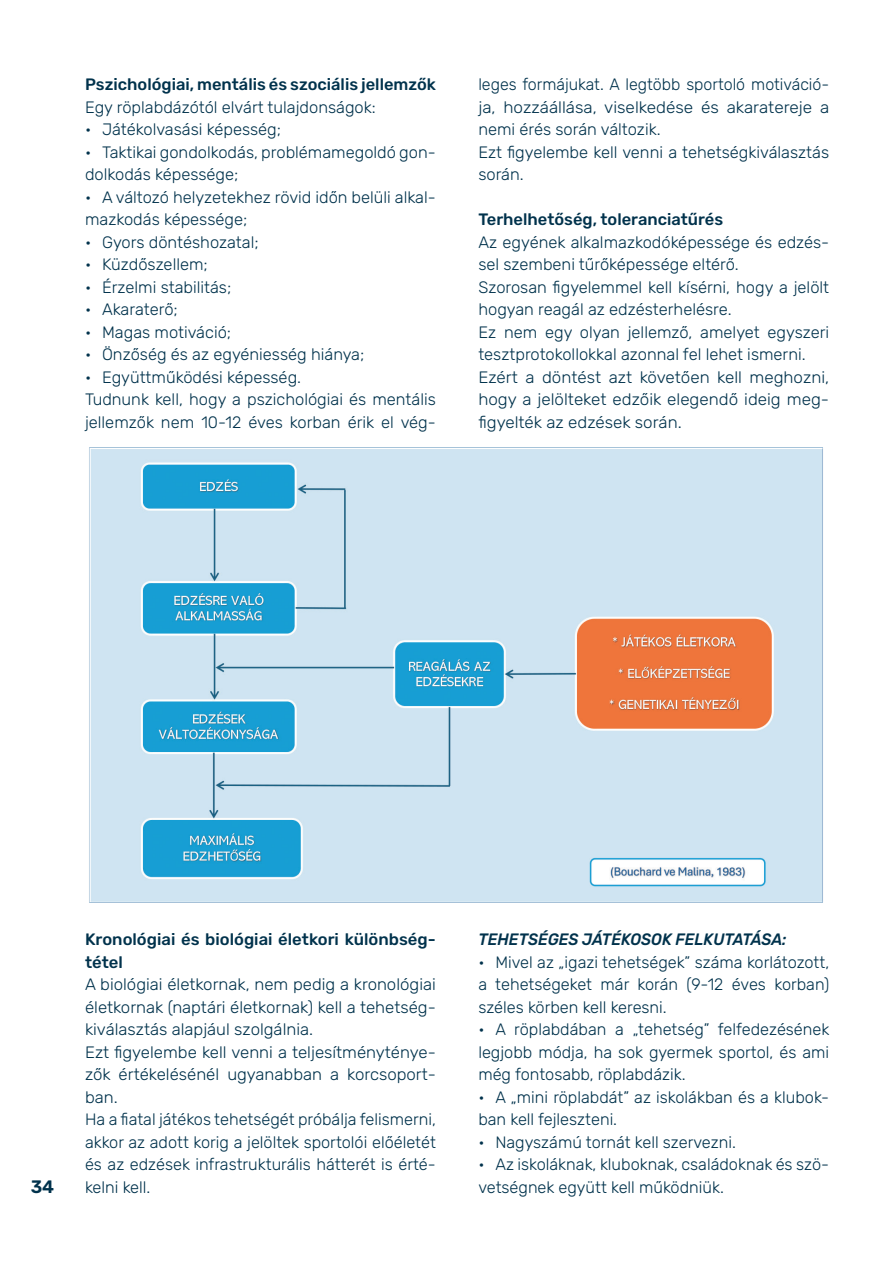
<style>
.page{position:relative;width:893px;height:1263px;background:#fff}
.page>*{position:absolute;margin:0;border:0;box-sizing:border-box;transform-origin:0 0}
.t1{font:600 18px "Rubik";color:#00324c}
.Bekezdésstílus_1{font:300 16.5px/22.5px "Rubik";color:#00324c}
.Bekezdésstílus_1-2{font:500 16.5px/22.5px "Rubik";color:#00324c}
.Bekezdésstílus_1-3{font:italic 300 16.5px "Rubik";color:#00324c;scale:.95 1}
</style>
<div class="page">
<img style="left:89px;top:447px;width:734px;height:456px">
<p class="Bekezdésstílus_1-2" style="left:85px;top:74px;width:352px">Pszichológiai, mentális és szociális jellemzők</p>
<p class="Bekezdésstílus_1" style="left:85px;top:96px;width:292px">Egy röplabdázótól elvárt tulajdonságok:</p>
<p class="Bekezdésstílus_1" style="left:85px;top:119px;width:198px">• Játékolvasási képesség;</p>
<p class="Bekezdésstílus_1" style="left:85px;top:141px;width:352px">• Taktikai gondolkodás, problémamegoldó gon&shy;dolkodás képessége;</p>
<p class="Bekezdésstílus_1" style="left:85px;top:186px;width:352px">• A változó helyzetekhez rövid időn belüli alkal&shy;mazkodás képessége;</p>
<p class="Bekezdésstílus_1" style="left:85px;top:231px;width:175px">• Gyors döntéshozatal;</p>
<p class="Bekezdésstílus_1" style="left:85px;top:254px;width:124px">• Küzdőszellem;</p>
<p class="Bekezdésstílus_1" style="left:85px;top:276px;width:148px">• Érzelmi stabilitás;</p>
<p class="Bekezdésstílus_1" style="left:85px;top:299px;width:94px">• Akaraterő;</p>
<p class="Bekezdésstílus_1" style="left:85px;top:321px;width:148px">• Magas motiváció;</p>
<p class="Bekezdésstílus_1" style="left:85px;top:344px;width:281px">• Önzőség és az egyéniesség hiánya;</p>
<p class="Bekezdésstílus_1" style="left:85px;top:366px;width:218px">• Együttműködési képesség.</p>
<p class="Bekezdésstílus_1" style="left:85px;top:389px;width:352px">Tudnunk kell, hogy a pszichológiai és mentális jellemzők nem 10-12 éves korban érik el vég-</p>
<p class="Bekezdésstílus_1" style="left:478px;top:74px;width:352px;text-align:justify">leges formájukat. A legtöbb sportoló motiváció&shy;ja, hozzáállása, viselkedése és akaratereje a nemi érés során változik.</p>
<p class="Bekezdésstílus_1" style="left:478px;top:141px;width:352px">Ezt figyelembe kell venni a tehetségkiválasztás során.</p>
<p class="Bekezdésstílus_1-2" style="left:478px;top:209px;width:246px">Terhelhetőség, toleranciatűrés</p>
<p class="Bekezdésstílus_1" style="left:478px;top:231px;width:352px">Az egyének alkalmazkodóképessége és edzés&shy;sel szembeni tűrőképessége eltérő.</p>
<p class="Bekezdésstílus_1" style="left:478px;top:276px;width:352px">Szorosan figyelemmel kell kísérni, hogy a jelölt hogyan reagál az edzésterhelésre.</p>
<p class="Bekezdésstílus_1" style="left:478px;top:321px;width:352px">Ez nem egy olyan jellemző, amelyet egyszeri tesztprotokollokkal azonnal fel lehet ismerni.</p>
<p class="Bekezdésstílus_1" style="left:478px;top:366px;width:352px;text-align:justify">Ezért a döntést azt követően kell meghozni, hogy a jelölteket edzőik elegendő ideig meg&shy;figyelték az edzések során.</p>
<p class="Bekezdésstílus_1-3" style="left:478px;top:927px;width:326px">TEHETSÉGES JÁTÉKOSOK FELKUTATÁSA:</p>
<p class="Bekezdésstílus_1" style="left:478px;top:951px;width:352px;text-align:justify">• Mivel az „igazi tehetségek” száma korlátozott, a tehetségeket már korán (9-12 éves korban) széles körben kell keresni.</p>
<p class="Bekezdésstílus_1" style="left:478px;top:1019px;width:352px;text-align:justify">• A röplabdában a „tehetség” felfedezésének legjobb módja, ha sok gyermek sportol, és ami még fontosabb, röplabdázik.</p>
<p class="Bekezdésstílus_1" style="left:478px;top:1086px;width:352px">• A „mini röplabdát” az iskolákban és a klubok&shy;ban kell fejleszteni.</p>
<p class="Bekezdésstílus_1" style="left:478px;top:1131px;width:259px">• Nagyszámú tornát kell szervezni.</p>
<p class="Bekezdésstílus_1" style="left:478px;top:1154px;width:352px">• Az iskoláknak, kluboknak, családoknak és szö-</p>
<p class="Bekezdésstílus_1-2" style="left:85px;top:929px;width:352px">Kronológiai és biológiai életkori különbség&shy;tétel</p>
<p class="Bekezdésstílus_1" style="left:85px;top:974px;width:352px;text-align:justify">A biológiai életkornak, nem pedig a kronológiai életkornak (naptári életkornak) kell a tehetség&shy;kiválasztás alapjául szolgálnia.</p>
<p class="Bekezdésstílus_1" style="left:85px;top:1041px;width:352px;text-align:justify">Ezt figyelembe kell venni a teljesítményténye&shy;zők értékelésénél ugyanabban a korcsoport&shy;ban.</p>
<p class="Bekezdésstílus_1" style="left:85px;top:1109px;width:352px;text-align:justify">Ha a fiatal játékos tehetségét próbálja felismerni, akkor az adott korig a jelöltek sportolói előéletét és az edzések infrastrukturális hátterét is érté&shy;kelni kell.</p>
<p class="t1" style="left:31px;top:1173px;width:25px">34</p>
<p class="Bekezdésstílus_1" style="left:478px;top:1176px;width:247px">vetségnek együtt kell működniük.</p>
</div>
